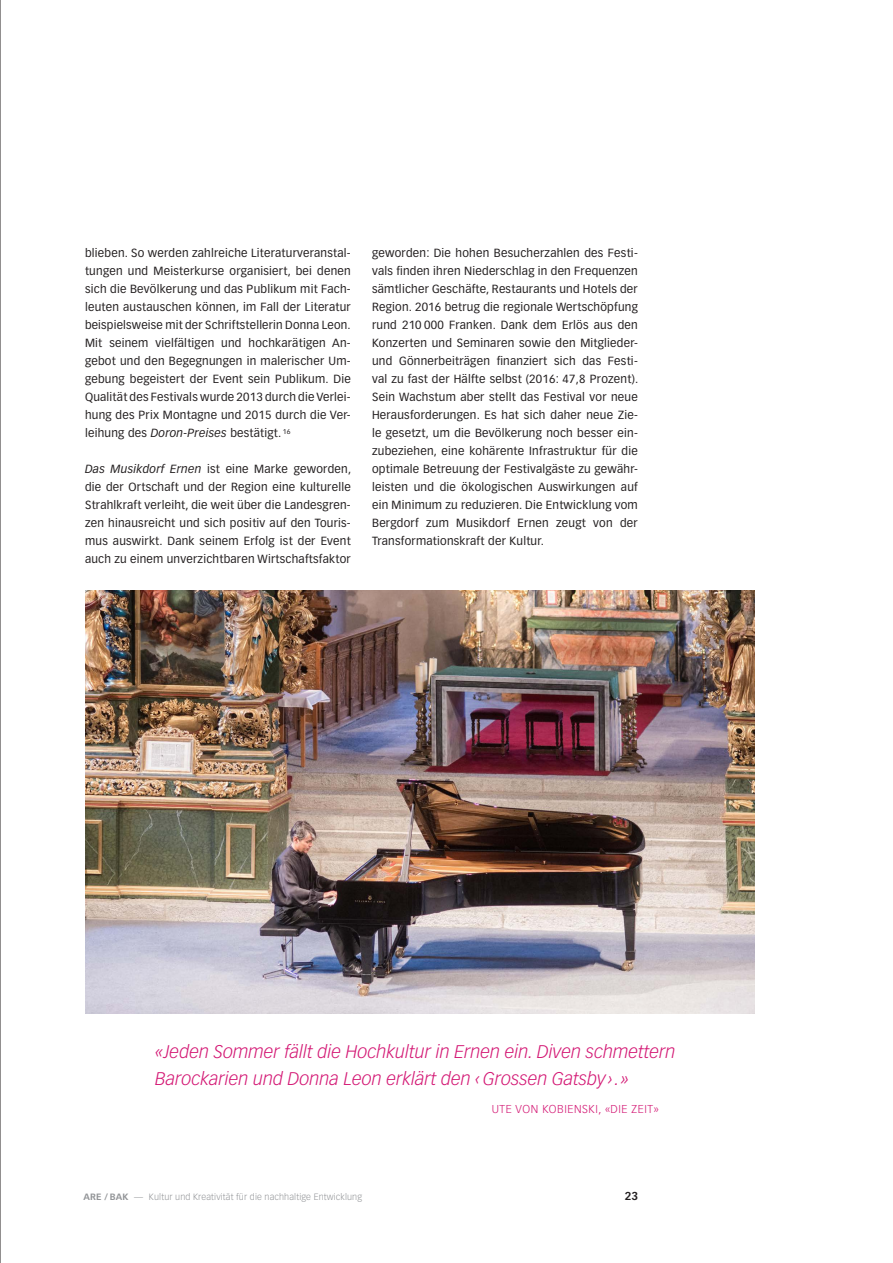
<style>
.page{position:relative;width:893px;height:1263px;background:#fff}
.page>*{position:absolute;margin:0;border:0;box-sizing:border-box;transform-origin:0 0}
.t1{font:italic 300 18px/27px "Vectora LH";color:#d31673}
.t2{font:11.7px/18px "Vectora LH";letter-spacing:.02em;color:#231f20;text-align:justify}
.t3{font:300 11.25px "Vectora LH";letter-spacing:.05em;color:#d31673}
.t4{font:700 11.25px "Vectora LH";color:#231f20}
.t5{font:300 9px "Vectora LH";letter-spacing:.015em;color:#939598}
.s1{font-style:italic}
.s2{font-weight:700}
</style>
<div class="page">
<img style="left:85px;top:590px;width:670px;height:423px">
<hr style="left:0;top:0;width:1px;height:1263px;background:#231f20">
<p class="t2" style="left:85px;top:244px;width:267px">blieben. So werden zahlreiche Literaturveranstal&shy;tungen und Meisterkurse organisiert, bei denen sich die Bevölkerung und das Publikum mit Fach&shy;leuten austauschen können, im Fall der Literatur beispielsweise mit der Schriftstellerin Donna Leon.<br>Mit seinem vielfältigen und hochkarätigen An&shy;gebot und den Begegnungen in malerischer Um&shy;gebung begeistert der Event sein Publikum. Die Qualität des Festivals wurde 2013 durch die Verlei&shy;hung des Prix Montagne und 2015 durch die Ver&shy;leihung des <span class="s1">Doron-Preises</span> bestätigt. <sup>16</sup></p>
<p class="t2" style="left:85px;top:460px;width:268px"><span class="s1">Das Musikdorf Ernen</span> ist eine Marke geworden, die der Ortschaft und der Region eine kulturelle Strahlkraft verleiht, die weit über die Landesgren&shy;zen hinausreicht und sich positiv auf den Touris&shy;mus auswirkt. Dank seinem Erfolg ist der Event auch zu einem unverzichtbaren Wirtschaftsfaktor</p>
<p class="t2" style="left:372px;top:244px;width:268px">geworden: Die hohen Besucherzahlen des Festi&shy;vals finden ihren Niederschlag in den Frequenzen sämtlicher Geschäfte, Restaurants und Hotels der Region. 2016 betrug die regionale Wertschöpfung rund 210 000 Franken. Dank dem Erlös aus den Konzerten und Seminaren sowie den Mitglieder&shy;und Gönnerbeiträgen finanziert sich das Festi&shy;val zu fast der Hälfte selbst (2016: 47,8 Prozent).<br>Sein Wachstum aber stellt das Festival vor neue Herausforderungen. Es hat sich daher neue Zie&shy;le gesetzt, um die Bevölkerung noch besser ein&shy;zubeziehen, eine kohärente Infrastruktur für die optimale Betreuung der Festivalgäste zu gewähr&shy;leisten und die ökologischen Auswirkungen auf ein Minimum zu reduzieren. Die Entwicklung vom Bergdorf zum Musikdorf Ernen zeugt von der Transformationskraft der Kultur.</p>
<h1 class="t1" style="left:155px;top:1039px;width:522px">«Jeden Sommer fällt die Hochkultur in Ernen ein. Diven schmettern<br>Barockarien und Donna Leon erklärt den ‹ Grossen Gatsby ›.»</h1>
<p class="t3" style="left:492px;top:1102px;width:168px">UTE VON KOBIENSKI, «DIE ZEIT»</p>
<p class="t5" style="left:84px;top:1192px;width:280px"><span class="s2">ARE / BAK</span> — Kultur und Kreativität für die nachhaltige Entwicklung</p>
<p class="t4" style="left:625px;top:1190px;width:15px">23</p>
</div>
